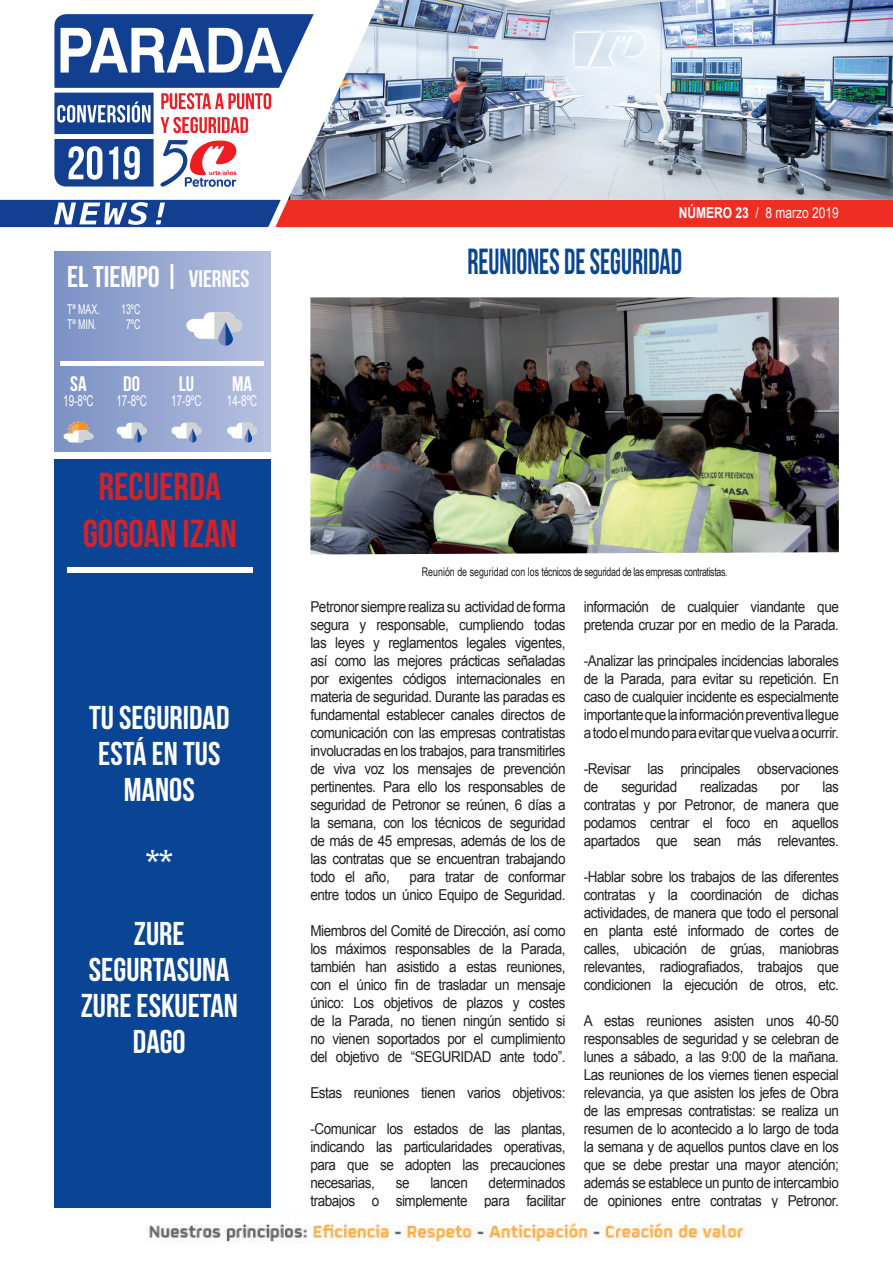
<style>
.page{position:relative;width:893px;height:1263px;background:#fff}
.page>*{position:absolute;margin:0;border:0;box-sizing:border-box;transform-origin:0 0}
.t1{font:39px "Bebas Neue";color:#d1232a}
.t2{font:36.3px "Bebas Neue";color:#094594;scale:.76 1}
.t3{font:33px/36px "Bebas Neue";color:#fff;text-align:center}
.t4{font:30px "Bebas Neue";color:#fff}
.t5{font:21px "Bebas Neue";color:#fff}
.t6{font:15px/18px "Arial";letter-spacing:-.035em;color:#231f20;text-align:justify;scale:.9 1}
.t7{font:15px "Arial Narrow";color:#fff;scale:.8 1}
.t8{font:15px "Arial";color:#fff;scale:.8 1}
.t9{font:13.5px "Arial Narrow";color:#fff;scale:.8 1}
.t10{font:12px "Arial Narrow";letter-spacing:-.035em;color:#231f20;scale:.9 1}
.s1{font-size:24px}
.s2{font-weight:700}
</style>
<div class="page">
<img style="left:288px;top:0;width:605px;height:200px">
<div style="left:54px;top:252px;width:216px;height:199px;background:linear-gradient(to right,#7b91c4,#b6c0df)"></div>
<div style="left:54px;top:459px;width:217px;height:750px;background:#094594"></div>
<hr style="left:61px;top:362px;width:203px;height:4px;background:#fff">
<svg style="left:227px;top:423px;width:30px;height:19px"></svg>
<div style="left:68px;top:567px;width:185px;height:6px;background:#fff"></div>
<svg style="left:54px;top:14px;width:260px;height:174px"></svg>
<svg style="left:186px;top:312px;width:56px;height:34px"></svg>
<svg style="left:0;top:200px;width:893px;height:27px;background:#b43d4a"></svg>
<svg style="left:117px;top:423px;width:30px;height:19px"></svg>
<svg style="left:171px;top:423px;width:30px;height:19px"></svg>
<img style="left:310px;top:297px;width:529px;height:257px">
<img style="left:147px;top:1222px;width:597px;height:21px">
<svg style="left:63px;top:421px;width:30px;height:21px"></svg>
<p class="t4" style="left:67px;top:261px;width:184px">EL TIEMPO | <span class="s1">VIERNES</span></p>
<p class="t9" style="left:67px;top:299px;width:42px">Tª MAX.</p>
<p class="t9" style="left:121px;top:299px;width:26px">13ºC</p>
<p class="t9" style="left:67px;top:314px;width:39px">Tª MIN.</p>
<p class="t9" style="left:126px;top:314px;width:20px">7ºC</p>
<p class="t5" style="left:70px;top:372px;width:18px">SA</p>
<p class="t7" style="left:63px;top:390px;width:39px">19-8ºC</p>
<p class="t5" style="left:123px;top:372px;width:18px">DO</p>
<p class="t7" style="left:116px;top:390px;width:39px">17-8ºC</p>
<p class="t5" style="left:179px;top:372px;width:17px">LU</p>
<p class="t7" style="left:171px;top:390px;width:39px">17-9ºC</p>
<p class="t5" style="left:232px;top:372px;width:21px">MA</p>
<p class="t7" style="left:227px;top:390px;width:39px">14-8ºC</p>
<p class="t1" style="left:99px;top:465px;width:124px">RECUERDA</p>
<p class="t1" style="left:83px;top:512px;width:156px">GOGOAN IZAN</p>
<p class="t3" style="left:89px;top:699px;width:142px">TU SEGURIDAD<br>ESTÁ EN TUS<br>MANOS</p>
<p class="t3" style="left:146px;top:843px;width:28px">**</p>
<p class="t3" style="left:81px;top:915px;width:159px">ZURE<br>SEGURTASUNA<br>ZURE ESKUETAN<br>DAGO</p>
<p class="t8" style="left:679px;top:203px;width:202px"><span class="s2">NÚMERO 23</span> / 8 marzo 2019</p>
<p class="t2" style="left:467px;top:242px;width:284px">REUNIONES DE SEGURIDAD</p>
<p class="t10" style="left:422px;top:563px;width:341px">Reunión de seguridad con los técnicos de seguridad de las empresas contratistas.</p>
<p class="t6" style="left:310px;top:598px;width:285px">Petronor siempre realiza su actividad de forma segura y responsable, cumpliendo todas las leyes y reglamentos legales vigentes, así como las mejores prácticas señaladas por exigentes códigos internacionales en materia de seguridad. Durante las paradas es fundamental establecer canales directos de comunicación con las empresas contratistas involucradas en los trabajos, para transmitirles de viva voz los mensajes de prevención pertinentes. Para ello los responsables de seguridad de Petronor se reúnen, 6 días a la semana, con los técnicos de seguridad de más de 45 empresas, además de los de las contratas que se encuentran trabajando todo el año,</p>
<p class="t6" style="left:310px;top:868px;width:285px;text-align:right">para tratar de conformar<br>entre todos un único Equipo de Seguridad.</p>
<p class="t6" style="left:310px;top:922px;width:285px">Miembros del Comité de Dirección, así como los máximos responsables de la Parada, también han asistido a estas reuniones, con el único fin de trasladar un mensaje único: Los objetivos de plazos y costes de la Parada, no tienen ningún sentido si no vienen soportados por el cumplimiento del objetivo de “SEGURIDAD ante todo”.</p>
<p class="t6" style="left:310px;top:1084px;width:285px">Estas reuniones tienen varios objetivos:</p>
<p class="t6" style="left:310px;top:1120px;width:285px">-Comunicar los estados de las plantas, indicando las particularidades operativas, para que se adopten las precauciones necesarias,</p>
<p class="t6" style="left:310px;top:1174px;width:285px;text-align:right">determinados<br>trabajos o simplemente para facilitar</p>
<p class="t6" style="left:396px;top:1174px;width:17px">se</p>
<p class="t6" style="left:430px;top:1174px;width:43px">lancen</p>
<p class="t6" style="left:584px;top:598px;width:285px">información de cualquier viandante que pretenda cruzar por en medio de la Parada.</p>
<p class="t6" style="left:584px;top:652px;width:285px">-Analizar las principales incidencias laborales de la Parada, para evitar su repetición. En caso de cualquier incidente es especialmente importante que la información preventiva llegue a todo el mundo para evitar que vuelva a ocurrir.</p>
<p class="t6" style="left:584px;top:760px;width:285px">-Revisar las principales observaciones de</p>
<p class="t6" style="left:584px;top:778px;width:285px;text-indent:239px">las contratas y por Petronor, de manera que podamos centrar el foco en aquellos apartados que sean más relevantes.</p>
<p class="t6" style="left:584px;top:868px;width:285px">-Hablar sobre los trabajos de las diferentes contratas y la coordinación de dichas actividades, de manera que todo el personal en planta esté informado de cortes de calles, ubicación de grúas, maniobras relevantes, radiografiados, trabajos que condicionen la ejecución de otros, etc.</p>
<p class="t6" style="left:584px;top:1012px;width:285px">A estas reuniones asisten unos 40-50 responsables de seguridad y se celebran de lunes a sábado, a las 9:00 de la mañana.<br>Las reuniones de los viernes tienen especial relevancia, ya que asisten los jefes de Obra de las empresas contratistas: se realiza un resumen de lo acontecido a lo largo de toda la semana y de aquellos puntos clave en los que se debe prestar una mayor atención; además se establece un punto de intercambio de opiniones entre contratas y Petronor.</p>
<p class="t6" style="left:621px;top:778px;width:63px">seguridad</p>
<p class="t6" style="left:700px;top:778px;width:65px">realizadas</p>
<p class="t6" style="left:781px;top:778px;width:22px">por</p>
</div>
